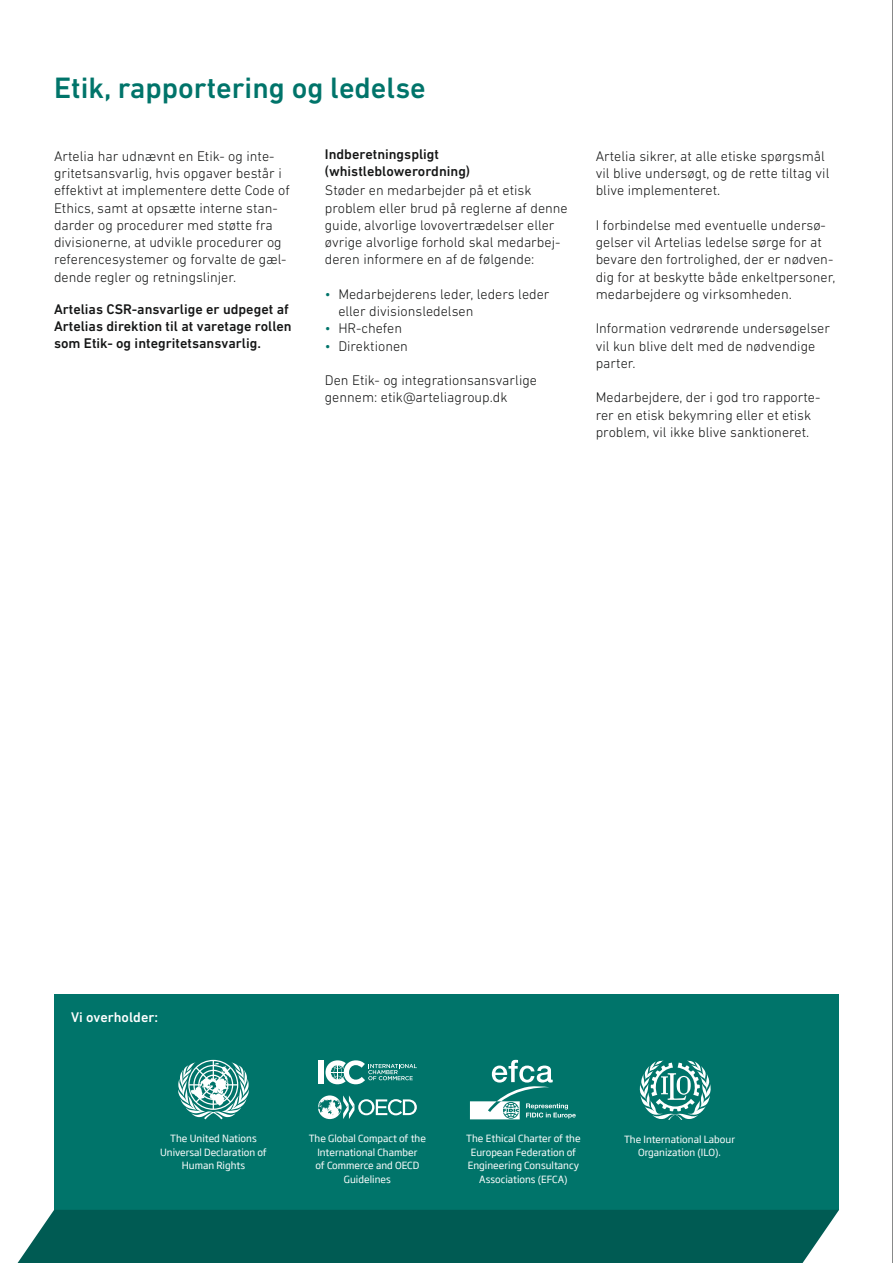
<style>
.page{position:relative;width:893px;height:1263px;background:#fff}
.page>*{position:absolute;margin:0;border:0;box-sizing:border-box;transform-origin:0 0}
.Rubrik___Overskrift{font:500 30px "DIN Next LT Pro";color:#00746a}
.Brødtekst{font:300 14.25px/17.2px "DIN Next LT Pro";color:#151616}
.Mellemrubrik{font:500 14.25px/17.2px "DIN Next LT Pro";color:#151616}
.Mellemrubrik-2{font:500 14.25px "DIN Next LT Pro";color:#fff}
.billedetekst_6_5_10{font:9.75px/13.5px "Soho Gothic Std";color:#fff;text-align:center}
.s1{color:#00746a}
</style>
<div class="page">
<hr style="left:892px;top:0;width:1px;height:1263px;background:#151616">
<div style="left:54px;top:994px;width:785px;height:216px;background:#00746a"></div>
<svg style="left:178px;top:1060px;width:71px;height:59px"></svg>
<svg style="left:470px;top:1060px;width:106px;height:59px"></svg>
<svg style="left:639px;top:1060px;width:72px;height:60px"></svg>
<div style="left:318px;top:1061px;width:5px;height:23px;background:#fff"></div>
<svg style="left:325px;top:1060px;width:92px;height:24px"></svg>
<svg style="left:318px;top:1095px;width:99px;height:24px"></svg>
<div style="left:18px;top:1210px;width:821px;height:53px;background:#005b53"></div>
<p class="Rubrik___Overskrift" style="left:54px;top:70px;width:373px">Etik, rapportering og ledelse</p>
<p class="Brødtekst" style="left:54px;top:147px;width:237px">Artelia har udnævnt en Etik- og inte&shy;gritetsansvarlig, hvis opgaver består i effektivt at implementere dette Code of Ethics, samt at opsætte interne stan&shy;darder og procedurer med støtte fra divisionerne, at udvikle procedurer og referencesystemer og forvalte de gæl&shy;dende regler og retningslinjer.</p>
<p class="Mellemrubrik" style="left:54px;top:300px;width:239px">Artelias CSR-ansvarlige er udpeget af<br>Artelias direktion til at varetage rollen som Etik- og integritetsansvarlig.</p>
<p class="Mellemrubrik" style="left:325px;top:145px;width:147px">Indberetningspligt (whistleblowerordning)</p>
<p class="Brødtekst" style="left:325px;top:182px;width:244px">Støder en medarbejder på et etisk problem eller brud på reglerne af denne guide, alvorlige lovovertrædelser eller øvrige alvorlige forhold skal medarbej&shy;deren informere en af de følgende:</p>
<p class="Brødtekst" style="left:338px;top:285px;width:213px;text-indent:-14px"><span class="s1">•</span> Medarbejderens leder, leders leder eller divisionsledelsen</p>
<p class="Brødtekst" style="left:325px;top:320px;width:79px"><span class="s1">•</span> HR-chefen</p>
<p class="Brødtekst" style="left:325px;top:337px;width:85px"><span class="s1">•</span> Direktionen</p>
<p class="Brødtekst" style="left:325px;top:372px;width:214px">Den Etik- og integrationsansvarlige gennem: etik@arteliagroup.dk</p>
<p class="Brødtekst" style="left:596px;top:147px;width:235px">Artelia sikrer, at alle etiske spørgsmål vil blive undersøgt, og de rette tiltag vil blive implementeret.</p>
<p class="Brødtekst" style="left:596px;top:216px;width:241px">I forbindelse med eventuelle undersø&shy;gelser vil Artelias ledelse sørge for at bevare den fortrolighed, der er nødven&shy;dig for at beskytte både enkeltpersoner, medarbejdere og virksomheden.</p>
<p class="Brødtekst" style="left:596px;top:320px;width:236px">Information vedrørende undersøgelser vil kun blive delt med de nødvendige parter.</p>
<p class="Brødtekst" style="left:596px;top:389px;width:226px">Medarbejdere, der i god tro rapporte&shy;rer en etisk bekymring eller et etisk problem, vil ikke blive sanktioneret.</p>
<p class="Mellemrubrik-2" style="left:71px;top:1009px;width:89px">Vi overholder:</p>
<p class="billedetekst_6_5_10" style="left:160px;top:1132px;width:108px">The United Nations<br>Universal Declaration of<br>Human Rights</p>
<p class="billedetekst_6_5_10" style="left:466px;top:1132px;width:116px">The Ethical Charter of the<br>European Federation of</p>
<p class="billedetekst_6_5_10" style="left:309px;top:1132px;width:119px">The Global Compact of the<br>International Chamber<br>of Commerce and OECD<br>Guidelines</p>
<p class="billedetekst_6_5_10" style="left:468px;top:1159px;width:113px">Engineering Consultancy</p>
<p class="billedetekst_6_5_10" style="left:479px;top:1172px;width:90px">Associations (EFCA)</p>
<p class="billedetekst_6_5_10" style="left:624px;top:1132px;width:113px">The International Labour<br>Organization (ILO).</p>
</div>
